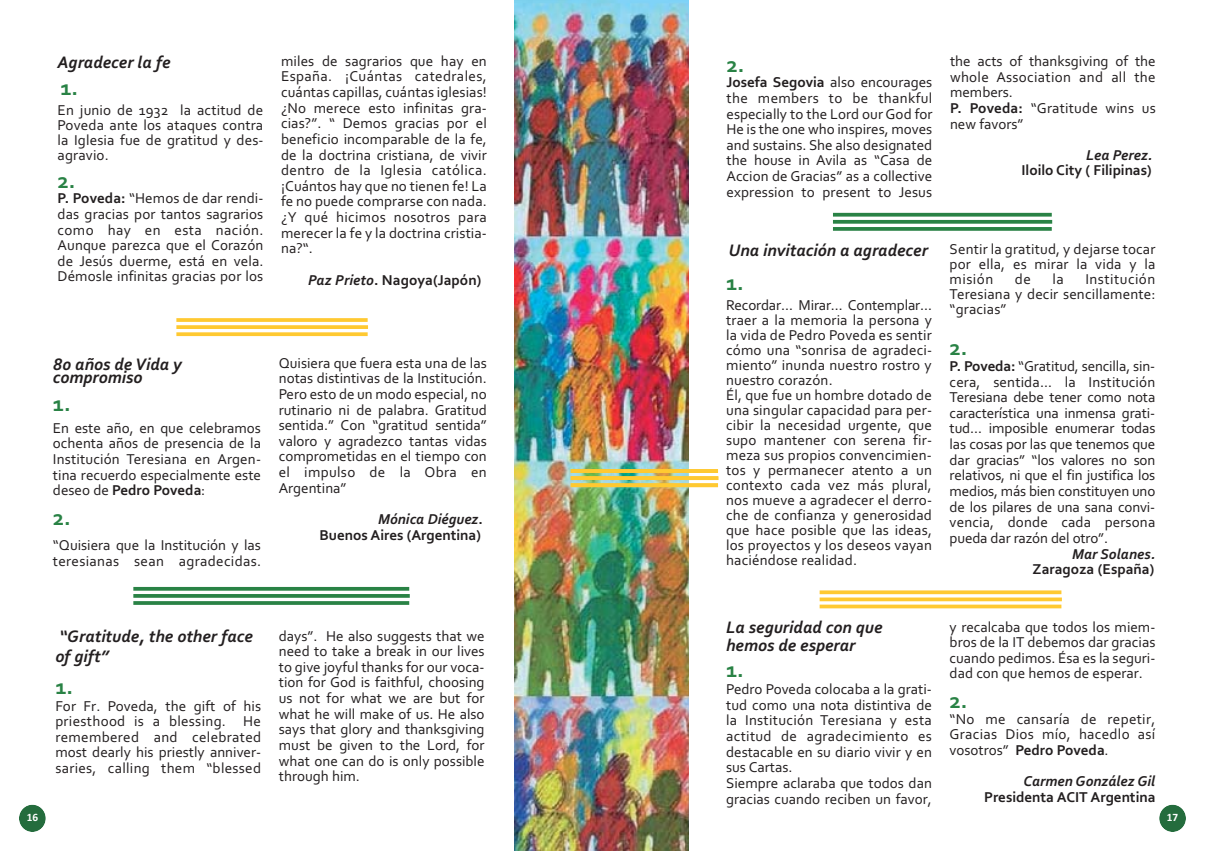
<style>
.page{position:relative;width:1205px;height:851px;background:#fff}
.page>*{position:absolute;margin:0;border:0;box-sizing:border-box;transform-origin:0 0}
.t1{font:700 22.5px "Corbel";color:#298245}
.t2{font:italic 700 17.5px/17.5px "Corbel";color:#231f20}
.t3{font:15px/15.6px "Corbel";letter-spacing:.01em;color:#231f20;text-align:justify}
.t4{font:700 15px/15.6px "Corbel";color:#231f20;text-align:right}
.t5{font:italic 700 15px "Corbel";color:#231f20}
.t6{font:700 11.25px "Calibri";color:#fff}
.s1{font-weight:700}
.s2{font-style:italic}
</style>
<div class="page">
<svg style="left:819px;top:590px;width:242px;height:4px"></svg>
<svg style="left:819px;top:597px;width:243px;height:4px"></svg>
<svg style="left:819px;top:604px;width:242px;height:4px"></svg>
<hr style="left:833px;top:213px;width:219px;height:3px;background:#298245">
<svg style="left:833px;top:220px;width:219px;height:4px"></svg>
<svg style="left:833px;top:227px;width:219px;height:4px"></svg>
<img style="left:515px;top:0;width:174px;height:850px">
<svg style="left:176px;top:318px;width:192px;height:4px"></svg>
<svg style="left:176px;top:325px;width:192px;height:4px"></svg>
<svg style="left:176px;top:332px;width:192px;height:4px"></svg>
<hr style="left:133px;top:587px;width:276px;height:3px;background:#298245">
<hr style="left:133px;top:594px;width:277px;height:3px;background:#298245">
<hr style="left:133px;top:601px;width:276px;height:3px;background:#298245">
<hr style="left:571px;top:469px;width:147px;height:4px;background:#ffc931">
<hr style="left:571px;top:476px;width:147px;height:4px;background:#ffc931">
<svg style="left:571px;top:483px;width:147px;height:4px"></svg>
<svg style="left:19px;top:804px;width:27px;height:28px"></svg>
<svg style="left:1159px;top:804px;width:27px;height:28px"></svg>
<p class="t2" style="left:58px;top:55px;width:114px">Agradecer la fe</p>
<h1 class="t1" style="left:60px;top:79px;width:19px">1.</h1>
<p class="t3" style="left:58px;top:104px;width:207px;line-height:15px">En junio de 1932 la actitud de Poveda ante los ataques contra la Iglesia fue de gratitud y des‐ agravio.</p>
<h1 class="t1" style="left:58px;top:172px;width:19px">2.</h1>
<p class="t3" style="left:58px;top:192px;width:207px"><span class="s1">P. Poveda:</span> “Hemos de dar rendi‐ das gracias por tantos sagrarios como hay en esta nación.<br>Aunque parezca que el Corazón de Jesús duerme, está en vela.<br>Démosle infinitas gracias por los</p>
<p class="t3" style="left:281px;top:54px;width:207px">miles de sagrarios que hay en España. ¡Cuántas catedrales, cuántas capillas, cuántas iglesias! ¿No merece esto infinitas gra‐ cias?”. “ Demos gracias por el beneficio incomparable de la fe, de la doctrina cristiana, de vivir dentro de la Iglesia católica. ¡Cuántos hay que no tienen fe! La fe no puede comprarse con nada. ¿Y qué hicimos nosotros para merecer la fe y la doctrina cristia‐ na?“.</p>
<p class="t4" style="left:308px;top:273px;width:175px"><span class="s2">Paz Prieto</span>. Nagoya(Japón)</p>
<p class="t2" style="left:53px;top:358px;width:130px;line-height:13.8px">80 años de Vida y compromiso</p>
<h1 class="t1" style="left:53px;top:395px;width:19px">1.</h1>
<p class="t3" style="left:53px;top:421px;width:210px">En este año, en que celebramos ochenta años de presencia de la Institución Teresiana en Argen‐ tina recuerdo especialmente este deseo de <span class="s1">Pedro Poveda</span>:</p>
<h1 class="t1" style="left:53px;top:508px;width:19px">2.</h1>
<p class="t3" style="left:53px;top:539px;width:210px">“Quisiera que la Institución y las teresianas sean agradecidas.</p>
<p class="t3" style="left:279px;top:356px;width:210px">Quisiera que fuera esta una de las notas distintivas de la Institución.<br>Pero esto de un modo especial, no rutinario ni de palabra. Gratitud sentida.” Con “gratitud sentida” valoro y agradezco tantas vidas comprometidas en el tiempo con el impulso de la Obra en Argentina”</p>
<p class="t4" style="left:320px;top:512px;width:165px"><span class="s2">Mónica Diéguez</span>.<br>Buenos Aires (Argentina)</p>
<p class="t2" style="left:55px;top:628px;width:199px;line-height:20px">“Gratitude, the other face of gift”</p>
<h1 class="t1" style="left:55px;top:677px;width:19px">1.</h1>
<p class="t3" style="left:55px;top:699px;width:207px">For Fr. Poveda, the gift of his priesthood is a blessing. He remembered and celebrated most dearly his priestly anniver‐ saries, calling them “blessed</p>
<p class="t3" style="left:279px;top:629px;width:207px">days”. He also suggests that we need to take a break in our lives to give joyful thanks for our voca‐ tion for God is faithful, choosing us not for what we are but for what he will make of us. He also says that glory and thanksgiving must be given to the Lord, for what one can do is only possible through him.</p>
<h1 class="t1" style="left:726px;top:56px;width:19px">2.</h1>
<p class="t3" style="left:726px;top:76px;width:208px"><span class="s1">Josefa Segovia</span> also encourages the members to be thankful especially to the Lord our God for He is the one who inspires, moves and sustains. She also designated the house in Avila as “Casa de Accion de Gracias” as a collective expression to present to Jesus</p>
<p class="t3" style="left:950px;top:55px;width:207px;text-align:left">the acts of thanksgiving of the whole Association and all the members.<br><span class="s1">P. Poveda:</span> “Gratitude wins us new favors”</p>
<p class="t5" style="left:1086px;top:149px;width:68px">Lea Perez.</p>
<p class="t4" style="left:1021px;top:164px;width:132px">Iloilo City ( Filipinas)</p>
<p class="t2" style="left:729px;top:243px;width:201px">Una invitación a agradecer</p>
<h1 class="t1" style="left:726px;top:274px;width:19px">1.</h1>
<p class="t3" style="left:726px;top:298px;width:207px;line-height:15px;text-align:left">Recordar… Mirar… Contemplar… traer a la memoria la persona y la vida de Pedro Poveda es sentir cómo una “sonrisa de agradeci‐ miento” inunda nuestro rostro y nuestro corazón.<br>Él, que fue un hombre dotado de una singular capacidad para per‐ cibir la necesidad urgente, que supo mantener con serena fir‐ meza sus propios convencimien‐ tos y permanecer atento a un contexto cada vez más plural, nos mueve a agradecer el derro‐ che de confianza y generosidad que hace posible que las ideas, los proyectos y los deseos vayan haciéndose realidad.</p>
<p class="t3" style="left:949px;top:243px;width:207px;line-height:15px">Sentir la gratitud, y dejarse tocar por ella, es mirar la vida y la misión</p>
<p class="t3" style="left:949px;top:273px;width:207px;line-height:15px;text-indent:136px">Institución Teresiana y decir sencillamente: “gracias”</p>
<h1 class="t1" style="left:949px;top:339px;width:19px">2.</h1>
<p class="t3" style="left:949px;top:359px;width:207px"><span class="s1">P. Poveda:</span> “Gratitud, sencilla, sin‐ cera, sentida… la Institución Teresiana debe tener como nota característica una inmensa grati‐ tud… imposible enumerar todas las cosas por las que tenemos que dar gracias” “los valores no son relativos, ni que el fin justifica los medios, más bien constituyen uno de los pilares de una sana convi‐ vencia, donde cada persona pueda dar razón del otro”.</p>
<p class="t5" style="left:1072px;top:548px;width:85px">Mar Solanes.</p>
<p class="t4" style="left:1032px;top:562px;width:123px">Zaragoza (España)</p>
<p class="t3" style="left:1015px;top:272px;width:17px">de</p>
<p class="t3" style="left:1052px;top:272px;width:13px">la</p>
<p class="t2" style="left:726px;top:620px;width:158px">La seguridad con que hemos de esperar</p>
<h1 class="t1" style="left:726px;top:661px;width:19px">1.</h1>
<p class="t3" style="left:726px;top:682px;width:207px;text-align:left">Pedro Poveda colocaba a la grati‐ tud como una nota distintiva de la Institución Teresiana y esta actitud de agradecimiento es destacable en su diario vivir y en sus Cartas.<br>Siempre aclaraba que todos dan gracias cuando reciben un favor,</p>
<p class="t3" style="left:949px;top:620px;width:207px">y recalcaba que todos los miem‐ bros de la IT debemos dar gracias cuando pedimos. Ésa es la seguri‐ dad con que hemos de esperar.</p>
<h1 class="t1" style="left:949px;top:691px;width:19px">2.</h1>
<p class="t3" style="left:949px;top:712px;width:207px">“No me cansaría de repetir, Gracias Dios mío, hacedlo así vosotros” <span class="s1">Pedro Poveda</span>.</p>
<p class="t5" style="left:1023px;top:775px;width:133px">Carmen González Gil</p>
<p class="t4" style="left:984px;top:790px;width:173px">Presidenta ACIT Argentina</p>
<p class="t6" style="left:27px;top:810px;width:13px">16</p>
<p class="t6" style="left:1167px;top:810px;width:13px">17</p>
</div>
